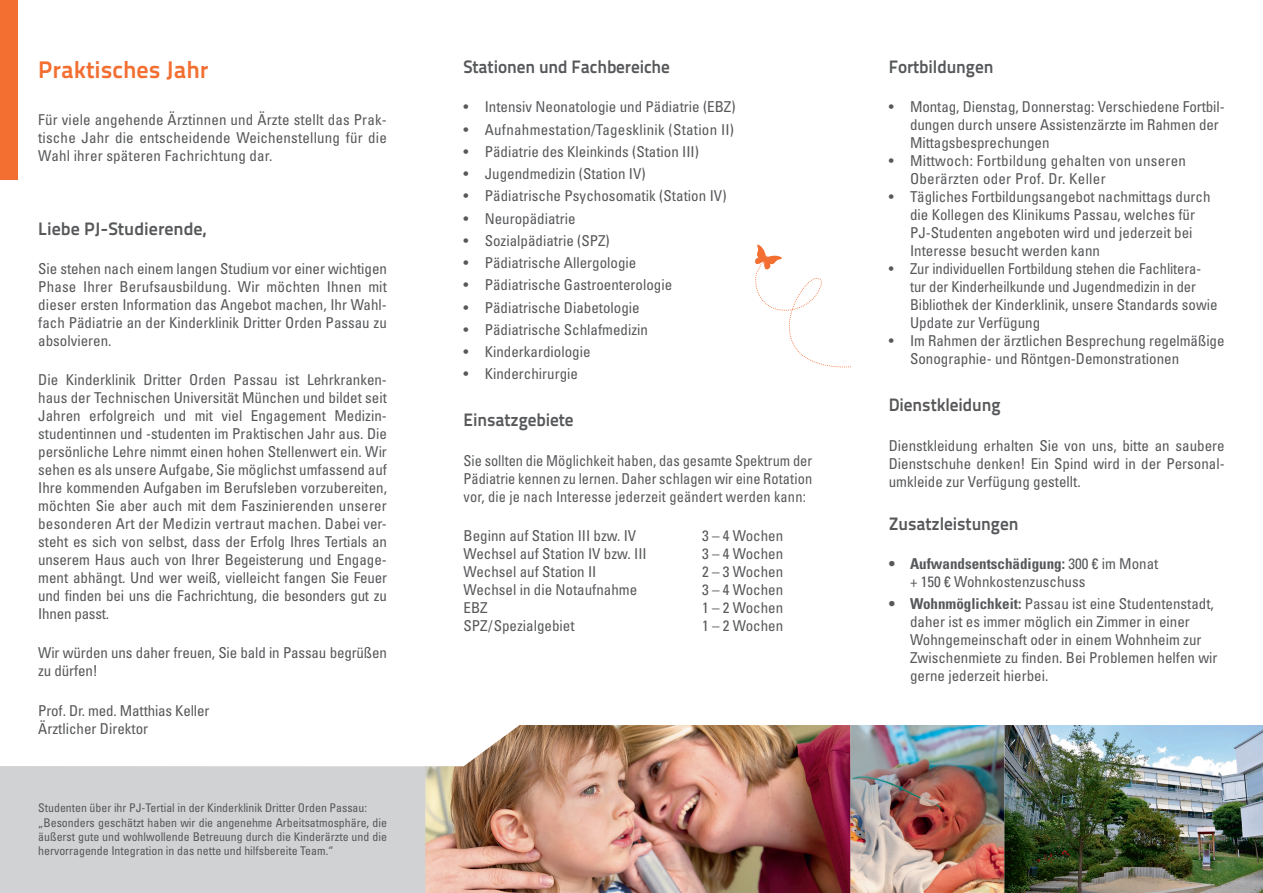
<style>
.page{position:relative;width:1263px;height:893px;background:#fff}
.page>*{position:absolute;margin:0;border:0;box-sizing:border-box;transform-origin:0 0}
.t1{font:700 24px "Titillium Text 22 L";color:#f36e31}
.t2{font:700 18px "Titillium Text 22 L";letter-spacing:-.005em;color:#57585a;scale:.96 1}
.t3{font:700 18px "Titillium Text 22 L";letter-spacing:-.005em;color:#57585a}
.t4{font:condensed 15px/18px "Univers LT Std";color:#57585a}
.t5{font:condensed 15px/18px "Univers LT Std";color:#57585a;text-align:justify;scale:.96 1}
.t6{font:condensed 15px/18px "Univers LT Std";letter-spacing:.02em;color:#57585a}
.t7{font:condensed 12px/14.4px "Univers LT Std";color:#57585a;text-align:justify}
.s1{font-weight:700}
</style>
<div class="page">
<div style="left:0;top:0;width:17px;height:179px;background:#f36e31"></div>
<div style="left:0;top:766px;width:425px;height:127px;background:#d1d2d4"></div>
<img style="left:425px;top:725px;width:838px;height:168px">
<svg style="left:755px;top:244px;width:96px;height:123px"></svg>
<p class="t1" style="left:38px;top:51px;width:172px">Praktisches Jahr</p>
<p class="t4" style="left:38px;top:111px;width:350px;text-align:justify">Für viele angehende Ärztinnen und Ärzte stellt das Prak&shy;tische Jahr die entscheidende Weichenstellung für die Wahl ihrer späteren Fachrichtung dar.</p>
<p class="t3" style="left:38px;top:214px;width:169px">Liebe PJ-Studierende,</p>
<p class="t4" style="left:38px;top:259px;width:350px;text-align:justify">Sie stehen nach einem langen Studium vor einer wichtigen Phase Ihrer Berufsausbildung. Wir möchten Ihnen mit dieser ersten Information das Angebot machen, Ihr Wahl&shy;fach Pädiatrie an der Kinderklinik Dritter Orden Passau zu absolvieren.</p>
<p class="t4" style="left:38px;top:371px;width:350px;text-align:justify">Die Kinderklinik Dritter Orden Passau ist Lehrkranken&shy;haus der Technischen Universität München und bildet seit Jahren erfolgreich und mit viel Engagement Medizin&shy;studentinnen und -studenten im Praktischen Jahr aus. Die persönliche Lehre nimmt einen hohen Stellenwert ein. Wir sehen es als unsere Aufgabe, Sie möglichst umfassend auf Ihre kommenden Aufgaben im Berufsleben vorzubereiten, möchten Sie aber auch mit dem Faszinierenden unserer besonderen Art der Medizin vertraut machen. Dabei ver&shy;steht es sich von selbst, dass der Erfolg Ihres Tertials an unserem Haus auch von Ihrer Begeisterung und Engage&shy;ment abhängt. Und wer weiß, vielleicht fangen Sie Feuer und finden bei uns die Fachrichtung, die besonders gut zu Ihnen passt.</p>
<p class="t4" style="left:38px;top:644px;width:350px">Wir würden uns daher freuen, Sie bald in Passau begrüßen zu dürfen!</p>
<p class="t4" style="left:38px;top:701px;width:173px">Prof. Dr. med. Matthias Keller</p>
<p class="t4" style="left:38px;top:719px;width:111px">Ärztlicher Direktor</p>
<p class="t7" style="left:38px;top:801px;width:330px">Studenten über ihr PJ-Tertial in der Kinderklinik Dritter Orden Passau:</p>
<p class="t7" style="left:38px;top:815px;width:350px">„Besonders geschätzt haben wir die angenehme Arbeitsatmosphäre, die äußerst gute und wohlwollende Betreuung durch die Kinderärzte und die hervorragende Integration in das nette und hilfsbereite Team.“</p>
<p class="t2" style="left:463px;top:53px;width:217px">Stationen und Fachbereiche</p>
<p class="t4" style="left:463px;top:98px;width:274px">• Intensiv Neonatologie und Pädiatrie (EBZ)</p>
<p class="t6" style="left:463px;top:120px;width:272px">• Aufnahmestation/Tagesklinik (Station II)</p>
<p class="t4" style="left:463px;top:142px;width:237px">• Pädiatrie des Kleinkinds (Station III)</p>
<p class="t4" style="left:463px;top:165px;width:184px">• Jugendmedizin (Station IV)</p>
<p class="t4" style="left:463px;top:187px;width:264px">• Pädiatrische Psychosomatik (Station IV)</p>
<p class="t4" style="left:463px;top:209px;width:114px">• Neuropädiatrie</p>
<p class="t4" style="left:463px;top:231px;width:148px">• Sozialpädiatrie (SPZ)</p>
<p class="t4" style="left:463px;top:254px;width:174px">• Pädiatrische Allergologie</p>
<p class="t4" style="left:463px;top:276px;width:210px">• Pädiatrische Gastroenterologie</p>
<p class="t4" style="left:463px;top:298px;width:178px">• Pädiatrische Diabetologie</p>
<p class="t4" style="left:463px;top:320px;width:186px">• Pädiatrische Schlafmedizin</p>
<p class="t4" style="left:463px;top:343px;width:129px">• Kinderkardiologie</p>
<p class="t4" style="left:463px;top:365px;width:116px">• Kinderchirurgie</p>
<p class="t2" style="left:463px;top:406px;width:116px">Einsatzgebiete</p>
<p class="t5" style="left:463px;top:451px;width:365px">Sie sollten die Möglichkeit haben, das gesamte Spektrum der Pädiatrie kennen zu lernen. Daher schlagen wir eine Rotation vor, die je nach Interesse jederzeit geändert werden kann:</p>
<p class="t4" style="left:463px;top:526px;width:174px">Beginn auf Station III bzw. IV</p>
<p class="t4" style="left:702px;top:526px;width:83px">3 – 4 Wochen</p>
<p class="t4" style="left:463px;top:544px;width:185px">Wechsel auf Station IV bzw. III</p>
<p class="t4" style="left:702px;top:544px;width:83px">3 – 4 Wochen</p>
<p class="t4" style="left:463px;top:562px;width:134px">Wechsel auf Station II</p>
<p class="t4" style="left:702px;top:562px;width:83px">2 – 3 Wochen</p>
<p class="t4" style="left:463px;top:580px;width:175px">Wechsel in die Notaufnahme</p>
<p class="t4" style="left:702px;top:580px;width:83px">3 – 4 Wochen</p>
<p class="t4" style="left:463px;top:598px;width:26px">EBZ</p>
<p class="t4" style="left:702px;top:598px;width:83px">1 – 2 Wochen</p>
<p class="t4" style="left:463px;top:616px;width:112px">SPZ/Spezialgebiet</p>
<p class="t4" style="left:702px;top:616px;width:83px">1 – 2 Wochen</p>
<p class="t2" style="left:889px;top:53px;width:111px">Fortbildungen</p>
<p class="t4" style="left:910px;top:98px;width:316px;text-indent:-21px">• Montag, Dienstag, Donnerstag: Verschiedene Fortbil&shy;dungen durch unsere Assistenzärzte im Rahmen der<br>Mittagsbesprechungen</p>
<p class="t6" style="left:910px;top:152px;width:278px;text-indent:-21px">• Mittwoch: Fortbildung gehalten von unseren<br>Oberärzten oder Prof. Dr. Keller</p>
<p class="t4" style="left:910px;top:188px;width:302px;text-indent:-21px">• Tägliches Fortbildungsangebot nachmittags durch die Kollegen des Klinikums Passau, welches für PJ-Studenten angeboten wird und jederzeit bei Interesse besucht werden kann</p>
<p class="t4" style="left:910px;top:260px;width:309px;text-indent:-21px">• Zur individuellen Fortbildung stehen die Fachlitera&shy;tur der Kinderheilkunde und Jugendmedizin in der Bibliothek der Kinderklinik, unsere Standards sowie Update zur Verfügung</p>
<p class="t4" style="left:910px;top:332px;width:316px;text-indent:-21px">• Im Rahmen der ärztlichen Besprechung regelmäßige<br>Sonographie- und Röntgen-Demonstrationen</p>
<p class="t2" style="left:889px;top:391px;width:118px">Dienstkleidung</p>
<p class="t4" style="left:889px;top:436px;width:337px;text-align:justify">Dienstkleidung erhalten Sie von uns, bitte an saubere Dienstschuhe denken! Ein Spind wird in der Personal&shy;umkleide zur Verfügung gestellt.</p>
<p class="t2" style="left:889px;top:509px;width:137px">Zusatzleistungen</p>
<p class="t4" style="left:910px;top:554px;width:250px;text-indent:-21px"><span class="s1">• Aufwandsentschädigung:</span> 300 € im Monat + 150 € Wohnkostenzuschuss</p>
<p class="t4" style="left:910px;top:594px;width:309px;text-indent:-21px"><span class="s1">• Wohnmöglichkeit:</span> Passau ist eine Studentenstadt, daher ist es immer möglich ein Zimmer in einer Wohngemeinschaft oder in einem Wohnheim zur Zwischenmiete zu finden. Bei Problemen helfen wir gerne jederzeit hierbei.</p>
</div>
